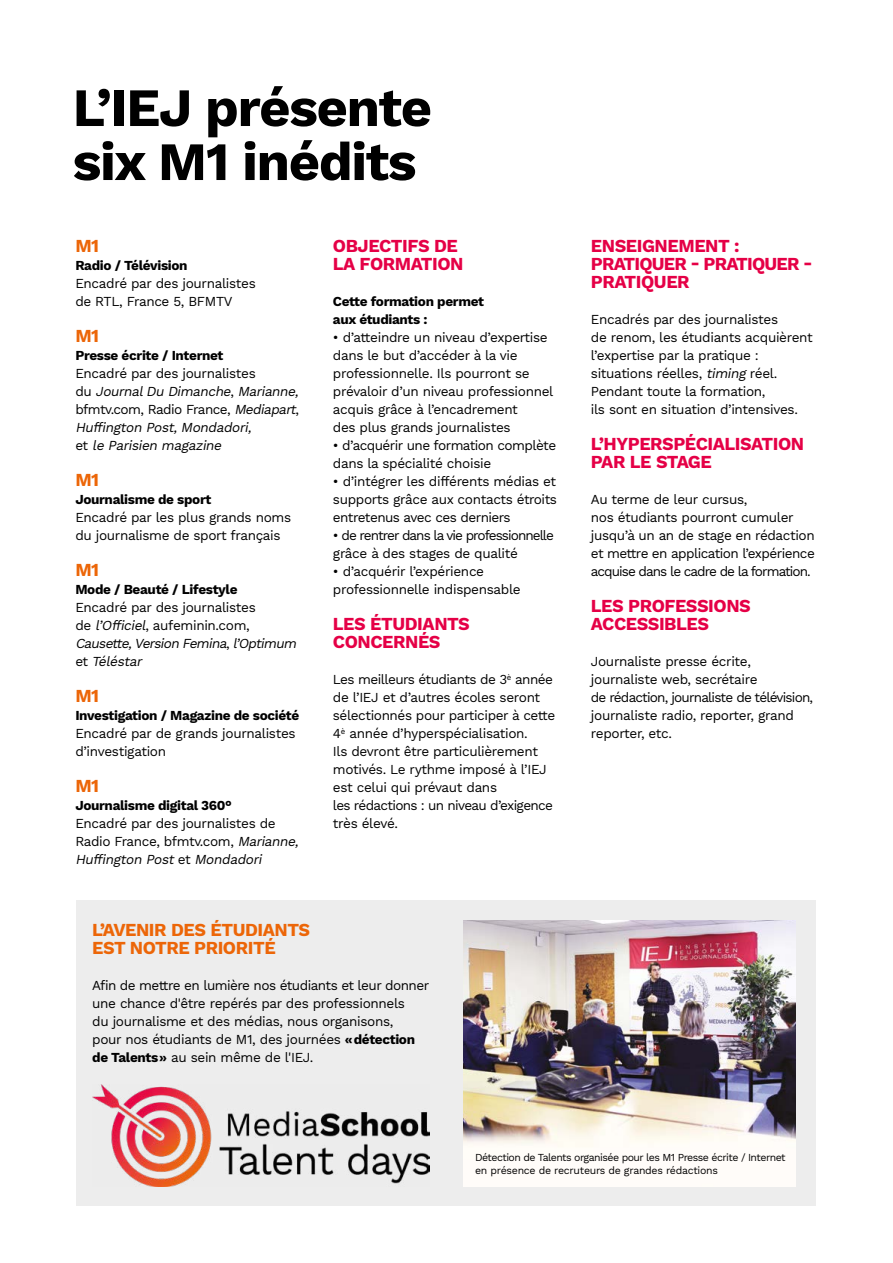
<style>
.page{position:relative;width:893px;height:1263px;background:#fff}
.page>*{position:absolute;margin:0;border:0;box-sizing:border-box;transform-origin:0 0}
.t1{font:700 54px/54px "Work Sans";letter-spacing:-.025em;color:#000}
.t2{font:700 18px/18px "Work Sans";letter-spacing:-.025em;color:#e50046}
.t3{font:700 18px/18px "Work Sans";letter-spacing:-.025em;color:#ec6608}
.t4{font:13.5px/18px "Work Sans";letter-spacing:-.025em;color:#000}
.t5{font:italic 13.5px/18px "Work Sans";color:#000}
.t6{font:700 13.5px/18px "Work Sans";letter-spacing:-.025em;color:#000}
.t7{font:13.5px/18px "Work Sans";letter-spacing:-.07em;color:#000}
.t8{font:10.5px/13.5px "Work Sans";letter-spacing:-.05em;color:#000}
.s1{font-style:normal}
.s2{font-style:italic}
.s3{font-weight:700}
</style>
<div class="page">
<div style="left:77px;top:900px;width:739px;height:305px;background:#ededed"></div>
<img style="left:463px;top:920px;width:333px;height:266px">
<img style="left:92px;top:1085px;width:337px;height:101px">
<h1 class="t1" style="left:73px;top:80px;width:361px">L’IEJ présente six M1 inédits</h1>
<h2 class="t3" style="left:75px;top:237px;width:25px">M1</h2>
<p class="t6" style="left:75px;top:256px;width:114px">Radio / Télévision</p>
<p class="t4" style="left:75px;top:274px;width:182px">Encadré par des journalistes de RTL, France 5, BFMTV</p>
<h2 class="t3" style="left:75px;top:327px;width:25px">M1</h2>
<p class="t6" style="left:75px;top:346px;width:150px">Presse écrite / Internet</p>
<p class="t5" style="left:75px;top:364px;width:227px"><span class="s1">Encadré par des journalistes<br>d u</span> JournalDu Dimanche<span class="s1">,</span> Marianne, <span class="s1">bfmtv.com, Radio France,</span> Mediapart<span class="s1">,<br></span>Huffington Post, Mondadori,<br><span class="s1">e t</span> le Parisien magazine</p>
<h2 class="t3" style="left:75px;top:471px;width:25px">M1</h2>
<p class="t6" style="left:75px;top:490px;width:137px">Journalisme de sport</p>
<p class="t4" style="left:75px;top:508px;width:217px">Encadré par les plus grands noms du journalisme de sport français</p>
<h2 class="t3" style="left:75px;top:561px;width:25px">M1</h2>
<p class="t6" style="left:75px;top:580px;width:164px">Mode / Beauté / Lifestyle</p>
<p class="t5" style="left:75px;top:598px;width:225px"><span class="s1">Encadré par des journalistes<br>de</span> l’Officiel<span class="s1">, aufeminin.com,<br></span>Causette,Version Femina<span class="s1">,</span> l’Optimum <span class="s1">e t</span> Téléstar</p>
<h2 class="t3" style="left:75px;top:687px;width:25px">M1</h2>
<p class="t6" style="left:75px;top:706px;width:225px">Investigation / Magazine de société</p>
<p class="t4" style="left:75px;top:724px;width:222px">Encadré par de grands journalistes d’investigation</p>
<h2 class="t3" style="left:75px;top:777px;width:25px">M1</h2>
<p class="t6" style="left:75px;top:796px;width:158px">Journalisme digital 360°</p>
<p class="t4" style="left:75px;top:814px;width:227px">Encadré par des journalistes de<br>Radio France, bfmtv.com, <span class="s2">Marianne,<br>Huffington Post</span> e t <span class="s2">Mondadori</span></p>
<h2 class="t2" style="left:333px;top:237px;width:132px">OBJECTIFS DE<br>LA FORMATION</h2>
<p class="t6" style="left:333px;top:292px;width:153px">Cette formation permet aux étudiants :</p>
<p class="t4" style="left:333px;top:328px;width:222px">• d’atteindre un niveau d’expertise dans le but d’accéder à la vie professionnelle. Ils pourront se prévaloir d’un niveau professionnel acquis grâce à l’encadrement<br>des plus grands journalistes</p>
<p class="t4" style="left:333px;top:436px;width:225px">• d’acquérir une formation complète dans la spécialité choisie</p>
<p class="t4" style="left:333px;top:472px;width:225px;text-align:justify">• d’intégrer les différents médias et supports grâce aux contacts étroits entretenus avec ces derniers</p>
<p class="t7" style="left:333px;top:526px;width:223px">• de rentrer dans la vie professionnelle grâce à des stages de qualité</p>
<p class="t4" style="left:333px;top:562px;width:189px">• d’acquérir l’expérience professionnelle indispensable</p>
<h2 class="t2" style="left:333px;top:615px;width:138px">LES ÉTUDIANTS<br>CONCERNÉS</h2>
<p class="t4" style="left:333px;top:670px;width:224px">Les meilleurs étudiants de 3<sup>è</sup> année de l’IEJ et d’autres écoles seront sélectionnés pour participer à cette<br>4<sup>è</sup> année d’hyperspécialisation.<br>Ils devront être particulièrement motivés. Le rythme imposé à l’IEJ est celui qui prévaut dans<br>les rédactions : un niveau d’exigence très élevé.</p>
<h2 class="t3" style="left:92px;top:921px;width:219px">L’AVENIR DES ÉTUDIANTS<br>EST NOTRE PRIORITÉ</h2>
<p class="t4" style="left:92px;top:976px;width:338px">Afin de mettre en lumière nos étudiants et leur donner une chance d'être repérés par des professionnels<br>du journalisme et des médias, nous organisons,<br>pour nos étudiants de M1, des journées <span class="s3">«détection de Talents»</span> au sein même de l'IEJ.</p>
<h2 class="t2" style="left:591px;top:237px;width:223px">ENSEIGNEMENT :<br>PRATIQUER - PRATIQUER -<br>PRATIQUER</h2>
<p class="t4" style="left:591px;top:310px;width:223px">Encadrés par des journalistes<br>de renom, les étudiants acquièrent l’expertise par la pratique : situations réelles, <span class="s2">timing</span> réel.<br>Pendant toute la formation,<br>ils sont en situation d’intensives.</p>
<h2 class="t2" style="left:591px;top:435px;width:215px">L’HYPERSPÉCIALISATION<br>PAR LE STAGE</h2>
<p class="t4" style="left:591px;top:490px;width:225px">Au terme de leur cursus,<br>nos étudiants pourront cumuler jusqu’à un an de stage en rédaction et mettre en application l’expérience acquise dans le cadre de la formation.</p>
<h2 class="t2" style="left:591px;top:597px;width:161px">LES PROFESSIONS<br>ACCESSIBLES</h2>
<p class="t4" style="left:591px;top:652px;width:224px">Journaliste presse écrite, journaliste web, secrétaire<br>de rédaction, journaliste de télévision, journaliste radio, reporter, grand reporter, etc.</p>
<p class="t8" style="left:475px;top:1150px;width:312px">Détection de Talents organisée pour les M1 Presse écrite / Internet en présence de recruteurs de grandes rédactions</p>
</div>
